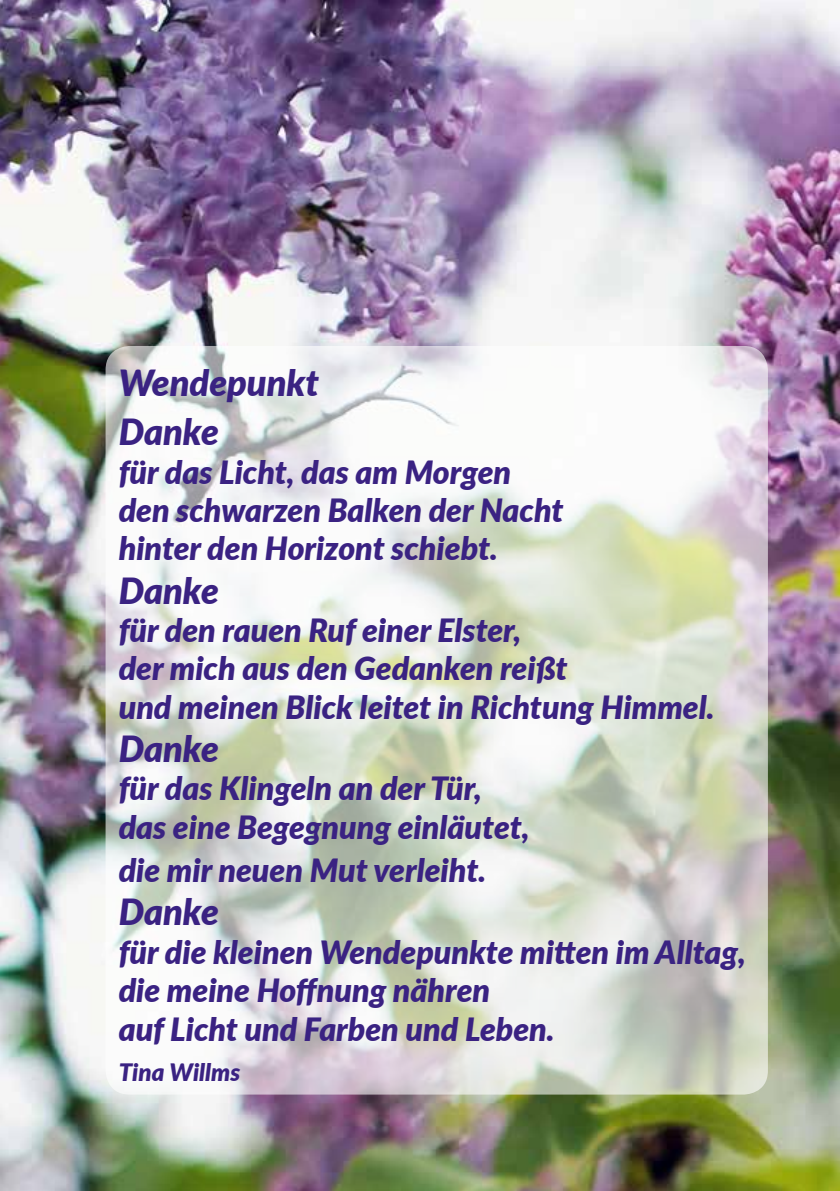
<style>
.page{position:relative;width:840px;height:1191px;background:#fff}
.page>*{position:absolute;margin:0;border:0;box-sizing:border-box;transform-origin:0 0}
.t1{font:italic 900 36px/48.8px "Lato";color:#3a2282}
.t2{font:italic 900 32px/38.4px "Lato";color:#3a2282}
.t3{font:italic 900 24px "Lato";color:#3a2282}
</style>
<div class="page">
<img style="left:0;top:0;width:839px;height:1191px">
<svg style="left:105px;top:346px;width:662px;height:748px"></svg>
<p class="t1" style="left:119px;top:357px;width:202px">Wendepunkt<br>Danke</p>
<p class="t2" style="left:119px;top:451px;width:446px">für das Licht, das am Morgen den schwarzen Balken der Nacht hinter den Horizont schiebt.</p>
<p class="t1" style="left:119px;top:564px;width:102px">Danke</p>
<p class="t2" style="left:119px;top:609px;width:597px">für den rauen Ruf einer Elster,<br>der mich aus den Gedanken reißt<br>und meinen Blick leitet in Richtung Himmel.</p>
<p class="t1" style="left:119px;top:723px;width:102px">Danke</p>
<p class="t2" style="left:119px;top:768px;width:412px">für das Klingeln an der Tür, das eine Begegnung einläutet,</p>
<p class="t2" style="left:119px;top:849px;width:369px">die mir neuen Mut verleiht.</p>
<p class="t1" style="left:119px;top:886px;width:102px">Danke</p>
<p class="t2" style="left:119px;top:931px;width:628px">für die kleinen Wendepunkte mitten im Alltag, die meine Hoffnung nähren<br>auf Licht und Farben und Leben.</p>
<p class="t3" style="left:119px;top:1054px;width:123px">Tina Willms</p>
</div>
